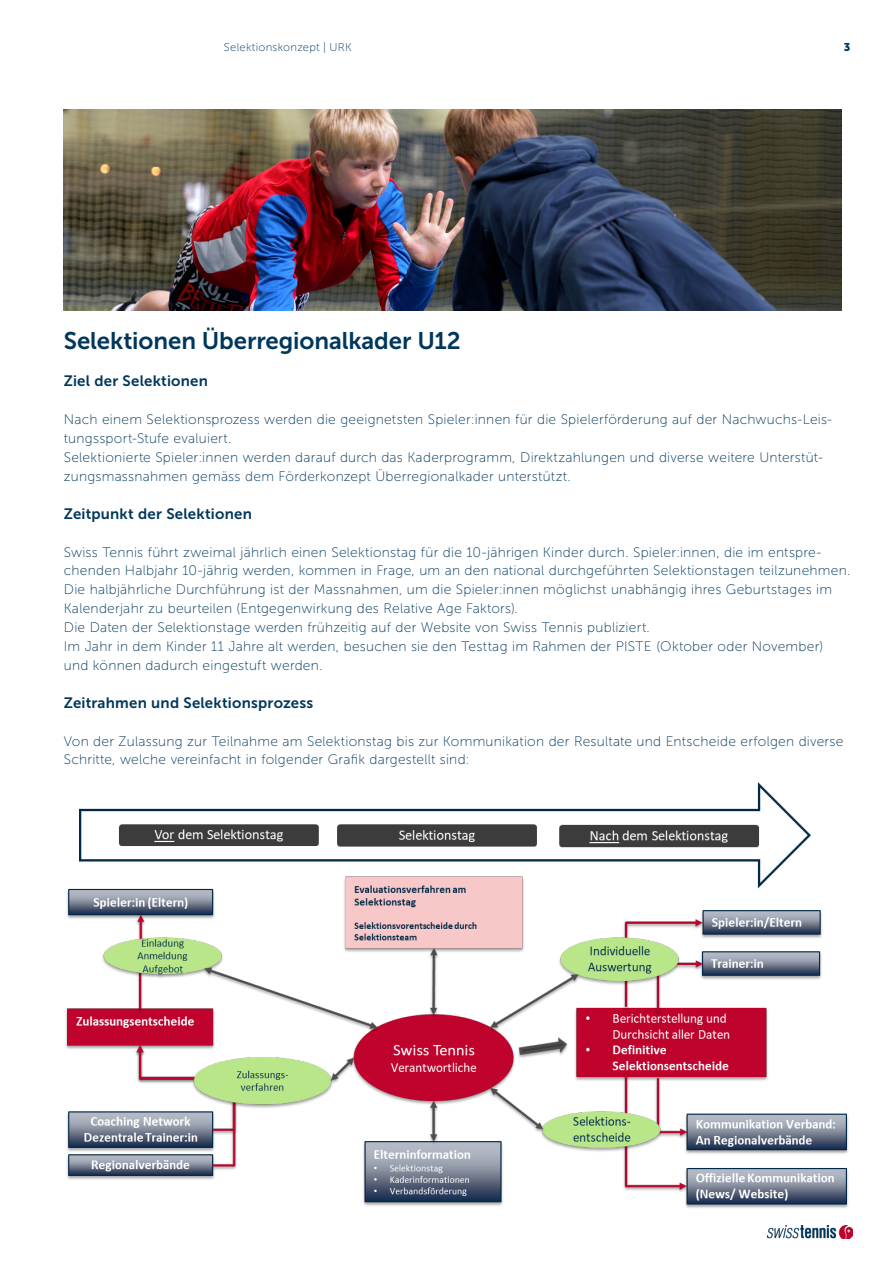
<style>
.page{position:relative;width:893px;height:1263px;background:#fff}
.page>*{position:absolute;margin:0;border:0;box-sizing:border-box;transform-origin:0 0}
.Lead{font:24px "Museo Sans 700";letter-spacing:-.005em;color:#00375c}
.Lauftext{font:15px "Museo Sans 700";letter-spacing:.015em;color:#00375c}
.Lauftext-2{font:13.8px/18.9px "Museo Sans 100";letter-spacing:.02em;color:#00375c}
.t1{font:11.25px "Museo Sans 100";letter-spacing:.025em;color:#00375c}
.t2{font:11.25px "Museo Sans 900";color:#00375c}
</style>
<div class="page">
<img style="left:767px;top:1225px;width:86px;height:14px">
<img style="left:66px;top:782px;width:782px;height:426px">
<img style="left:64px;top:109px;width:778px;height:202px">
<p class="t1" style="left:224px;top:41px;width:129px">Selektionskonzept | URK</p>
<p class="t2" style="left:844px;top:41px;width:8px">3</p>
<p class="Lead" style="left:64px;top:327px;width:398px">Selektionen Überregionalkader U12</p>
<p class="Lauftext" style="left:64px;top:373px;width:146px">Ziel der Selektionen</p>
<p class="Lauftext-2" style="left:64px;top:410px;width:770px">Nach einem Selektionsprozess werden die geeignetsten Spieler:innen für die Spielerförderung auf der Nachwuchs-Leis&shy;tungssport-Stufe evaluiert.</p>
<p class="Lauftext-2" style="left:64px;top:448px;width:761px">Selektionierte Spieler:innen werden darauf durch das Kaderprogramm, Direktzahlungen und diverse weitere Unterstüt&shy;zungsmassnahmen gemäss dem Förderkonzept Überregionalkader unterstützt.</p>
<p class="Lauftext" style="left:64px;top:505px;width:190px">Zeitpunkt der Selektionen</p>
<p class="Lauftext-2" style="left:64px;top:542px;width:788px">Swiss Tennis führt zweimal jährlich einen Selektionstag für die 10-jährigen Kinder durch. Spieler:innen, die im entspre&shy;chenden Halbjahr 10-jährig werden, kommen in Frage, um an den national durchgeführten Selektionstagen teilzunehmen.</p>
<p class="Lauftext-2" style="left:64px;top:580px;width:770px">Die halbjährliche Durchführung ist der Massnahmen, um die Spieler:innen möglichst unabhängig ihres Geburtstages im<br>Kalenderjahr zu beurteilen (Entgegenwirkung des Relative Age Faktors).</p>
<p class="Lauftext-2" style="left:64px;top:618px;width:588px">Die Daten der Selektionstage werden frühzeitig auf der Website von Swiss Tennis publiziert.</p>
<p class="Lauftext-2" style="left:64px;top:637px;width:761px">Im Jahr in dem Kinder 11 Jahre alt werden, besuchen sie den Testtag im Rahmen der PISTE (Oktober oder November) und können dadurch eingestuft werden.</p>
<p class="Lauftext" style="left:64px;top:694px;width:251px">Zeitrahmen und Selektionsprozess</p>
<p class="Lauftext-2" style="left:64px;top:731px;width:781px">Von der Zulassung zur Teilnahme am Selektionstag bis zur Kommunikation der Resultate und Entscheide erfolgen diverse<br>Schritte, welche vereinfacht in folgender Grafik dargestellt sind:</p>
</div>
